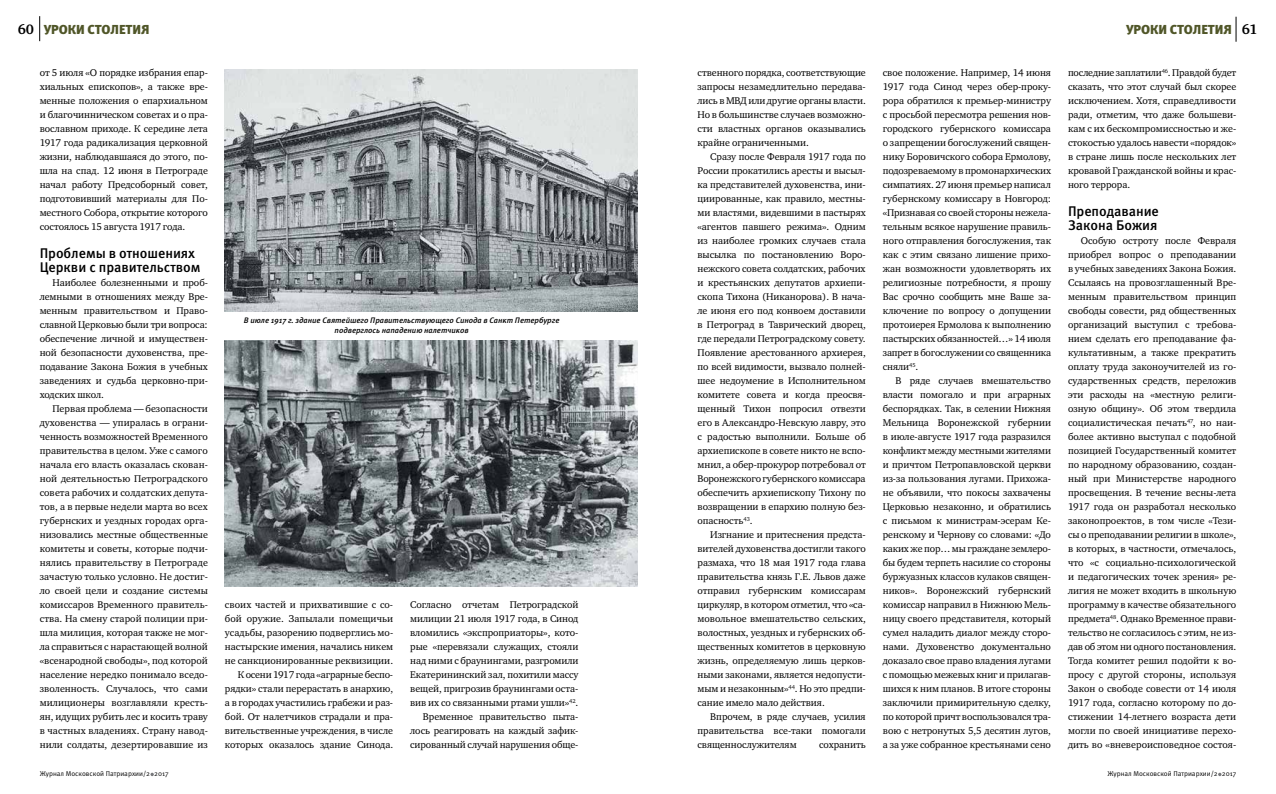
<style>
.page{position:relative;width:1276px;height:794px;background:#fff}
.page>*{position:absolute;margin:0;border:0;box-sizing:border-box;transform-origin:0 0}
.t1{font:500 14px/14px "Meta Pro";letter-spacing:-.005em;color:#000}
.t2{font:700 14px "Charter ITC";color:#000}
.t3{font:900 13px "Meta Pro";letter-spacing:-.005em;color:#505628}
.t4{font:10px/14px "Charter ITC";letter-spacing:-.005em;color:#000;text-align:justify}
.t5{font:italic 500 8px/10px "Meta Pro";letter-spacing:-.005em;color:#000;text-align:center}
.t6{font:7px "Meta Pro";color:#000}
</style>
<div class="page">
<svg style="left:39px;top:16px;width:1px;height:25px"></svg>
<svg style="left:1235px;top:17px;width:1px;height:25px"></svg>
<svg style="left:150px;top:772px;width:4px;height:4px"></svg>
<img style="left:225px;top:340px;width:413px;height:246px">
<img style="left:225px;top:69px;width:413px;height:243px">
<h1 class="t2" style="left:18px;top:20px;width:18px">60</h1>
<h1 class="t2" style="left:1242px;top:20px;width:17px">61</h1>
<h2 class="t3" style="left:44px;top:21px;width:107px">УРОКИ СТОЛЕТИЯ</h2>
<h2 class="t3" style="left:1126px;top:21px;width:107px">УРОКИ СТОЛЕТИЯ</h2>
<p class="t4" style="left:40px;top:65px;width:170px">от 5 июля «О порядке избрания епар&shy;хиальных епископов», а также вре&shy;менные положения о епархиальном и благочинническом советах и о пра&shy;вославном приходе. К середине лета 1917 года радикализация церковной жизни, наблюдавшаяся до этого, по&shy;шла на спад. 12 июня в Петрограде начал работу Предсоборный совет, подготовивший материалы для По&shy;местного Собора, открытие которого состоялось 15 августа 1917 года.</p>
<h1 class="t1" style="left:40px;top:246px;width:162px">Проблемы в отношениях<br>Церкви с правительством</h1>
<p class="t4" style="left:40px;top:275px;width:170px;text-indent:13px">Наиболее болезненными и проб&shy;лемными в отношениях между Вре&shy;менным правительством и Право&shy;славной Церковью были три вопроса: обеспечение личной и имуществен&shy;ной безопасности духовенства, пре&shy;подавание Закона Божия в учебных заведениях и судьба церковно-при&shy;ходских школ.</p>
<p class="t4" style="left:40px;top:401px;width:170px;text-indent:13px">Первая проблема — безопасности духовенства — упиралась в ограни&shy;ченность возможностей Временного правительства в целом. Уже с самого начала его власть оказалась скован&shy;ной деятельностью Петроградского совета рабочих и солдатских депута&shy;тов, а в первые недели марта во всех губернских и уездных городах орга&shy;низовались местные общественные комитеты и советы, которые подчи&shy;нялись правительству в Петрограде зачастую только условно. Не достиг&shy;ло своей цели и создание системы комиссаров Временного правитель&shy;ства. На смену старой полиции при&shy;шла милиция, которая также не мог&shy;ла справиться с нарастающей волной «всенародной свободы», под которой население нередко понимало вседо&shy;зволенность. Случалось, что сами милиционеры возглавляли кресть&shy;ян, идущих рубить лес и косить траву в частных владениях. Страну навод&shy;нили солдаты, дезертировавшие из</p>
<p class="t5" style="left:244px;top:315px;width:317px">В июле 1917 г. здание Святейшего Правительствующего Синода в Санкт Петербурге подверглось нападению налетчиков</p>
<p class="t4" style="left:225px;top:597px;width:170px;text-align:right">своих частей и прихватившие с со&shy;бой оружие. Запылали помещичьи усадьбы, разорению подверглись мо&shy;настырские имения, начались никем не санкционированные реквизиции.<br>К осени 1917 года «аграрные беспо&shy;рядки» стали перерастать в анархию, а в городах участились грабежи и раз&shy;бой. От налетчиков страдали и пра&shy;вительственные учреждения, в числе которых оказалось здание Синода.</p>
<p class="t4" style="left:410px;top:597px;width:170px;text-align:right">Согласно отчетам Петроградской милиции 21 июля 1917 года, в Синод вломились «экспроприаторы», кото&shy;рые «перевязали служащих, стояли над ними с браунингами, разгромили Екатерининский зал, похитили массу вещей, пригрозив браунингами оста&shy;вив их со связанными ртами ушли»<sup>42</sup>.<br>Временное правительство пыта&shy;лось реагировать на каждый зафик&shy;сированный случай нарушения обще-</p>
<p class="t4" style="left:697px;top:65px;width:170px">ственного порядка, соответствующие запросы незамедлительно передава&shy;лись в МВД или другие органы власти.<br>Но в большинстве случаев возможно&shy;сти властных органов оказывались крайне ограниченными.</p>
<p class="t4" style="left:697px;top:149px;width:170px;text-indent:13px">Сразу после Февраля 1917 года по России прокатились аресты и высыл&shy;ка представителей духовенства, ини&shy;циированные, как правило, местны&shy;ми властями, видевшими в пастырях «агентов павшего режима». Одним из наиболее громких случаев стала высылка по постановлению Воро&shy;нежского совета солдатских, рабочих и крестьянских депутатов архиепи&shy;скопа Тихона (Никанорова). В нача&shy;ле июня его под конвоем доставили в Петроград в Таврический дворец, где передали Петроградскому совету.<br>Появление арестованного архиерея, по всей видимости, вызвало полней&shy;шее недоумение в Исполнительном комитете совета и когда преосвя&shy;щенный Тихон попросил отвезти его в Александро-Невскую лавру, это с радостью выполнили. Больше об архиепископе в совете никто не вспо&shy;мнил, а обер-прокурор потребовал от Воронежского губернского комиссара обеспечить архиепископу Тихону по возвращении в епархию полную без&shy;опасность<sup>43</sup>.</p>
<p class="t4" style="left:697px;top:527px;width:170px;text-indent:13px">Изгнание и притеснения предста&shy;вителей духовенства достигли такого размаха, что 18 мая 1917 года глава правительства князь Г.Е. Львов даже отправил губернским комиссарам циркуляр, в котором отметил, что «са&shy;мовольное вмешательство сельских, волостных, уездных и губернских об&shy;щественных комитетов в церковную жизнь, определяемую лишь церков&shy;ными законами, является недопусти&shy;мым и незаконным»<sup>44</sup>. Но это предпи&shy;сание имело мало действия.</p>
<p class="t4" style="left:697px;top:709px;width:170px;text-indent:13px">Впрочем, в ряде случаев, усилия правительства все-таки помогали священнослужителям</p>
<p class="t4" style="left:819px;top:737px;width:48px">сохранить</p>
<p class="t4" style="left:883px;top:65px;width:170px">свое положение. Например, 14 июня 1917 года Синод через обер-проку&shy;рора обратился к премьер-министру с просьбой пересмотра решения нов&shy;городского губернского комиссара о запрещении богослужений священ&shy;нику Боровичского собора Ермолову, подозреваемому в промонархических симпатиях. 27 июня премьер написал губернскому комиссару в Новгород: «Признавая со своей стороны нежела&shy;тельным всякое нарушение правиль&shy;ного отправления богослужения, так как с этим связано лишение прихо&shy;жан возможности удовлетворять их религиозные потребности, я прошу Вас срочно сообщить мне Ваше за&shy;ключение по вопросу о допущении протоиерея Ермолова к выполнению пастырских обязанностей…» 14 июля запрет в богослужении со священника сняли<sup>45</sup>.</p>
<p class="t4" style="left:883px;top:373px;width:170px;text-indent:13px">В ряде случаев вмешательство власти помогало и при аграрных беспорядках. Так, в селении Нижняя Мельница Воронежской губернии в июле-августе 1917 года разразился конфликт между местными жителями и причтом Петропавловской церкви из-за пользования лугами. Прихожа&shy;не объявили, что покосы захвачены Церковью незаконно, и обратились с письмом к министрам-эсерам Ке&shy;ренскому и Чернову со словами: «До каких же пор… мы граждане землеро&shy;бы будем терпеть насилие со стороны буржуазных классов кулаков священ&shy;ников». Воронежский губернский комиссар направил в Нижнюю Мель&shy;ницу своего представителя, который сумел наладить диалог между сторо&shy;нами. Духовенство документально доказало свое право владения лугами с помощью межевых книг и прилагав&shy;шихся к ним планов. В итоге стороны заключили примирительную сделку, по которой причт воспользовался тра&shy;вою с нетронутых 5,5 десятин лугов, а за уже собранное крестьянами сено</p>
<p class="t4" style="left:1068px;top:65px;width:170px">последние заплатили<sup>46</sup>. Правдой будет сказать, что этот случай был скорее исключением. Хотя, справедливости ради, отметим, что даже большеви&shy;кам с их бескомпромиссностью и же&shy;стокостью удалось навести «порядок» в стране лишь после нескольких лет кровавой Гражданской войны и крас&shy;ного террора.</p>
<h1 class="t1" style="left:1068px;top:204px;width:92px">Преподавание<br>Закона Божия</h1>
<p class="t4" style="left:1068px;top:233px;width:170px;text-indent:13px">Особую остроту после Февраля приобрел вопрос о преподавании в учебных заведениях Закона Божия.<br>Ссылаясь на провозглашенный Вре&shy;менным правительством принцип свободы совести, ряд общественных организаций выступил с требова&shy;нием сделать его преподавание фа&shy;культативным, а также прекратить оплату труда законоучителей из го&shy;сударственных средств, переложив эти расходы на «местную религи&shy;озную общину». Об этом твердила социалистическая печать<sup>47</sup>, но наи&shy;более активно выступал с подобной позицией Государственный комитет по народному образованию, создан&shy;ный при Министерстве народного просвещения. В течение весны-лета 1917 года он разработал несколько законопроектов, в том числе «Тези&shy;сы о преподавании религии в школе», в которых, в частности, отмечалось, что «с социально-психологической и педагогических точек зрения» ре&shy;лигия не может входить в школьную программу в качестве обязательного предмета<sup>48</sup>. Однако Временное прави&shy;тельство не согласилось с этим, не из&shy;дав об этом ни одного постановления.<br>Тогда комитет решил подойти к во&shy;просу с другой стороны, используя Закон о свободе совести от 14 июля 1917 года, согласно которому по до&shy;стижении 14-летнего возраста дети могли по своей инициативе перехо&shy;дить во «вневероисповедное состоя-</p>
<p class="t6" style="left:40px;top:769px;width:130px">Журнал Московской Патриархии/2 2017</p>
<p class="t6" style="left:1107px;top:769px;width:130px">Журнал Московской Патриархии/2 2017</p>
</div>
